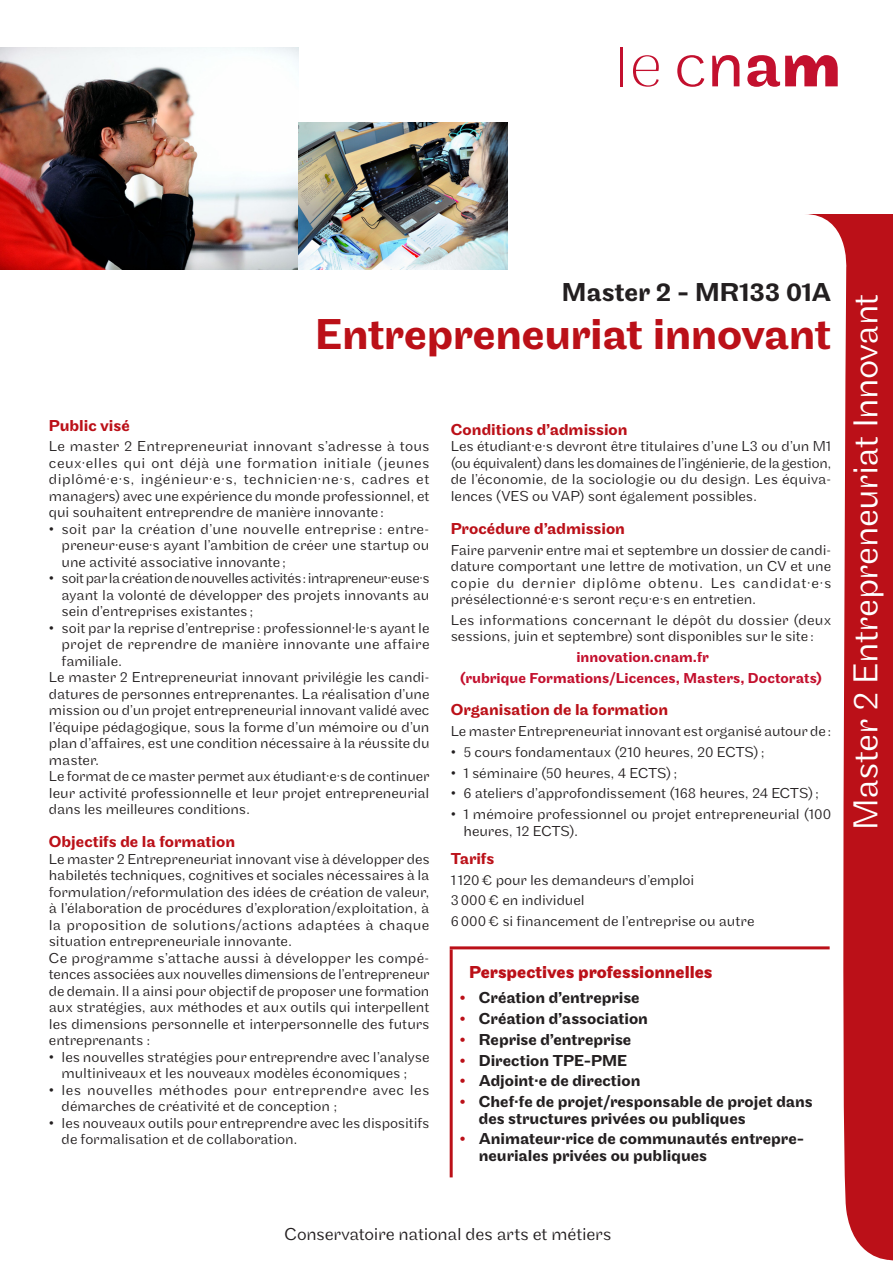
<style>
.page{position:relative;width:893px;height:1263px;background:#fff}
.page>*{position:absolute;margin:0;border:0;box-sizing:border-box;transform-origin:0 0}
.t1{font:500 45px "Maple";letter-spacing:-.015em;color:#bb1018}
.t2{font:300 36px "Maple";letter-spacing:-.015em;color:#fff}
.t3{font:500 27px "Maple";letter-spacing:-.005em;color:#231f20}
.t4{font:300 18px "Maple";letter-spacing:-.01em;color:#231f20}
.t5{font:700 18px "Maple";color:#bb1018}
.t6{font:500 16.5px/16.5px "Maple";color:#231f20}
.Texte_courant{font:500 16.5px "Maple";color:#bb1018}
.objectif{font:500 16.5px "Maple";letter-spacing:-.005em;color:#bb1018}
.Texte_courant-2{font:300 15px/16.5px "Maple";color:#231f20;text-align:justify}
.Texte_courant-3{font:300 15px/16.5px "Maple";letter-spacing:.025em;color:#231f20}
.site_texte{font:500 15px "Maple";letter-spacing:.005em;color:#c3102e}
.s1{color:#bb1018}
</style>
<div class="page">
<svg style="left:804px;top:214px;width:89px;height:1047px;fill:#bb1018"></svg>
<hr style="left:450px;top:949px;width:3px;height:228px;background:#bb1018">
<hr style="left:450px;top:946px;width:380px;height:3px;background:#bb1018">
<svg style="left:633px;top:55px;width:26px;height:32px"></svg>
<hr style="left:621px;top:47px;width:2px;height:39px;background:#c3102e">
<svg style="left:677px;top:55px;width:27px;height:32px"></svg>
<svg style="left:712px;top:55px;width:27px;height:31px"></svg>
<svg style="left:747px;top:55px;width:91px;height:32px"></svg>
<img style="left:0;top:48px;width:298px;height:222px">
<img style="left:298px;top:122px;width:210px;height:148px">
<p class="t3" style="left:562px;top:276px;width:271px">Master 2 - MR133 01A</p>
<p class="t1" style="left:315px;top:308px;width:518px">Entrepreneuriat innovant</p>
<p class="Texte_courant" style="left:49px;top:416px;width:82px">Public visé</p>
<p class="Texte_courant-2" style="left:49px;top:438px;width:382px">Le master 2 Entrepreneuriat innovant s’adresse à tous ceux·elles qui ont déjà une formation initiale (jeunes diplômé·e·s, ingénieur·e·s, technicien·ne·s, cadres et managers) avec une expérience du monde professionnel, et qui souhaitent entreprendre de manière innovante :</p>
<p class="Texte_courant-2" style="left:62px;top:521px;width:369px;text-indent:-13px">• soit par la création d’une nouvelle entreprise : entre&shy;preneur·euse·s ayant l’ambition de créer une startup ou une activité associative innovante ;</p>
<p class="Texte_courant-2" style="left:62px;top:570px;width:369px;text-indent:-13px">• soit par la création de nouvelles activités: intrapreneur·euse·s ayant la volonté de développer des projets innovants au sein d’entreprises existantes ;</p>
<p class="Texte_courant-2" style="left:62px;top:620px;width:369px;text-indent:-13px">• soit par la reprise d’entreprise : professionnel·le·s ayant le projet de reprendre de manière innovante une affaire familiale.</p>
<p class="Texte_courant-2" style="left:49px;top:669px;width:382px">Le master 2 Entrepreneuriat innovant privilégie les candi&shy;datures de personnes entreprenantes. La réalisation d’une mission ou d’un projet entrepreneurial innovant validé avec l’équipe pédagogique, sous la forme d’un mémoire ou d’un plan d’affaires, est une condition nécessaire à la réussite du master.</p>
<p class="Texte_courant-2" style="left:49px;top:768px;width:382px">Le format de ce master permet aux étudiant·e·s de continuer leur activité professionnelle et leur projet entrepreneurial dans les meilleures conditions.</p>
<p class="Texte_courant" style="left:49px;top:832px;width:188px">Objectifs de la formation</p>
<p class="Texte_courant-2" style="left:49px;top:851px;width:382px">Le master 2 Entrepreneuriat innovant vise à développer des habiletés techniques, cognitives et sociales nécessaires à la formulation/reformulation des idées de création de valeur, à l’élaboration de procédures d’exploration/exploitation, à la proposition de solutions/actions adaptées à chaque situation entrepreneuriale innovante.</p>
<p class="Texte_courant-2" style="left:49px;top:950px;width:382px">Ce programme s’attache aussi à développer les compé&shy;tences associées aux nouvelles dimensions de l’entrepreneur de demain. Il a ainsi pour objectif de proposer une formation aux stratégies, aux méthodes et aux outils qui interpellent les dimensions personnelle et interpersonnelle des futurs entreprenants :</p>
<p class="Texte_courant-2" style="left:62px;top:1049px;width:369px;text-indent:-13px">• les nouvelles stratégies pour entreprendre avec l’analyse multiniveaux et les nouveaux modèles économiques ;</p>
<p class="Texte_courant-3" style="left:62px;top:1082px;width:369px;text-indent:-13px">• les nouvelles méthodes pour entreprendre avec les démarches de créativité et de conception ;</p>
<p class="Texte_courant-2" style="left:62px;top:1115px;width:369px;text-indent:-13px">• les nouveaux outils pour entreprendre avec les dispositifs de formalisation et de collaboration.</p>
<p class="Texte_courant" style="left:451px;top:420px;width:178px">Conditions d’admission</p>
<p class="Texte_courant-2" style="left:451px;top:438px;width:382px">Les étudiant·e·s devront être titulaires d’une L3 ou d’un M1 (ou équivalent) dans les domaines de l’ingénierie, de la gestion, de l’économie, de la sociologie ou du design. Les équiva&shy;lences (VES ou VAP) sont également possibles.</p>
<p class="objectif" style="left:451px;top:519px;width:176px">Procédure d’admission</p>
<p class="Texte_courant-2" style="left:451px;top:541px;width:382px">Faire parvenir entre mai et septembre un dossier de candi&shy;dature comportant une lettre de motivation, un CV et une copie du dernier diplôme obtenu. Les candidat·e·s présélectionné·e·s seront reçu·e·s en entretien.</p>
<p class="Texte_courant-2" style="left:451px;top:612px;width:382px">Les informations concernant le dépôt du dossier (deux sessions, juin et septembre) sont disponibles sur le site :</p>
<p class="site_texte" style="left:576px;top:648px;width:134px">innovation.cnam.fr</p>
<p class="site_texte" style="left:460px;top:669px;width:364px">(rubrique Formations/Licences, Masters, Doctorats)</p>
<p class="objectif" style="left:451px;top:700px;width:219px">Organisation de la formation</p>
<p class="Texte_courant-2" style="left:451px;top:723px;width:382px">Le master Entrepreneuriat innovant est organisé autour de:</p>
<p class="Texte_courant-2" style="left:451px;top:744px;width:315px">• 5 cours fondamentaux (210 heures, 20 ECTS);</p>
<p class="Texte_courant-2" style="left:451px;top:764px;width:228px">• 1 séminaire (50 heures, 4 ECTS);</p>
<p class="Texte_courant-2" style="left:451px;top:785px;width:370px">• 6 ateliers d’approfondissement (168 heures, 24 ECTS);</p>
<p class="Texte_courant-2" style="left:463px;top:806px;width:369px;text-indent:-13px">• 1 mémoire professionnel ou projet entrepreneurial (100 heures, 12 ECTS).</p>
<p class="objectif" style="left:451px;top:849px;width:45px">Tarifs</p>
<p class="Texte_courant-2" style="left:451px;top:871px;width:245px">1120€ pour les demandeurs d’emploi</p>
<p class="Texte_courant-2" style="left:451px;top:892px;width:135px">3000€ en individuel</p>
<p class="Texte_courant-2" style="left:451px;top:913px;width:305px">6000€ si financement de l’entreprise ou autre</p>
<p class="t5" style="left:469px;top:962px;width:245px">Perspectives professionnelles</p>
<p class="t6" style="left:460px;top:990px;width:181px"><span class="s1">•</span> Création d’entreprise</p>
<p class="t6" style="left:460px;top:1011px;width:190px"><span class="s1">•</span> Création d’association</p>
<p class="t6" style="left:460px;top:1032px;width:173px"><span class="s1">•</span> Reprise d’entreprise</p>
<p class="t6" style="left:460px;top:1052px;width:169px"><span class="s1">•</span> Direction TPE-PME</p>
<p class="t6" style="left:460px;top:1073px;width:182px"><span class="s1">•</span> Adjoint·e de direction</p>
<p class="t6" style="left:479px;top:1094px;width:335px;text-indent:-19px"><span class="s1">•</span> Chef·fe de projet/responsable de projet dans des structures privées ou publiques</p>
<p class="t6" style="left:479px;top:1131px;width:327px;text-indent:-19px"><span class="s1">•</span> Animateur·rice de communautés entrepre&shy;neuriales privées ou publiques</p>
<p class="t2" style="left:845px;top:830px;width:538px;rotate:-90deg">Master 2 Entrepreneuriat Innovant</p>
<p class="t4" style="left:284px;top:1224px;width:329px">Conservatoire national des arts et métiers</p>
</div>
